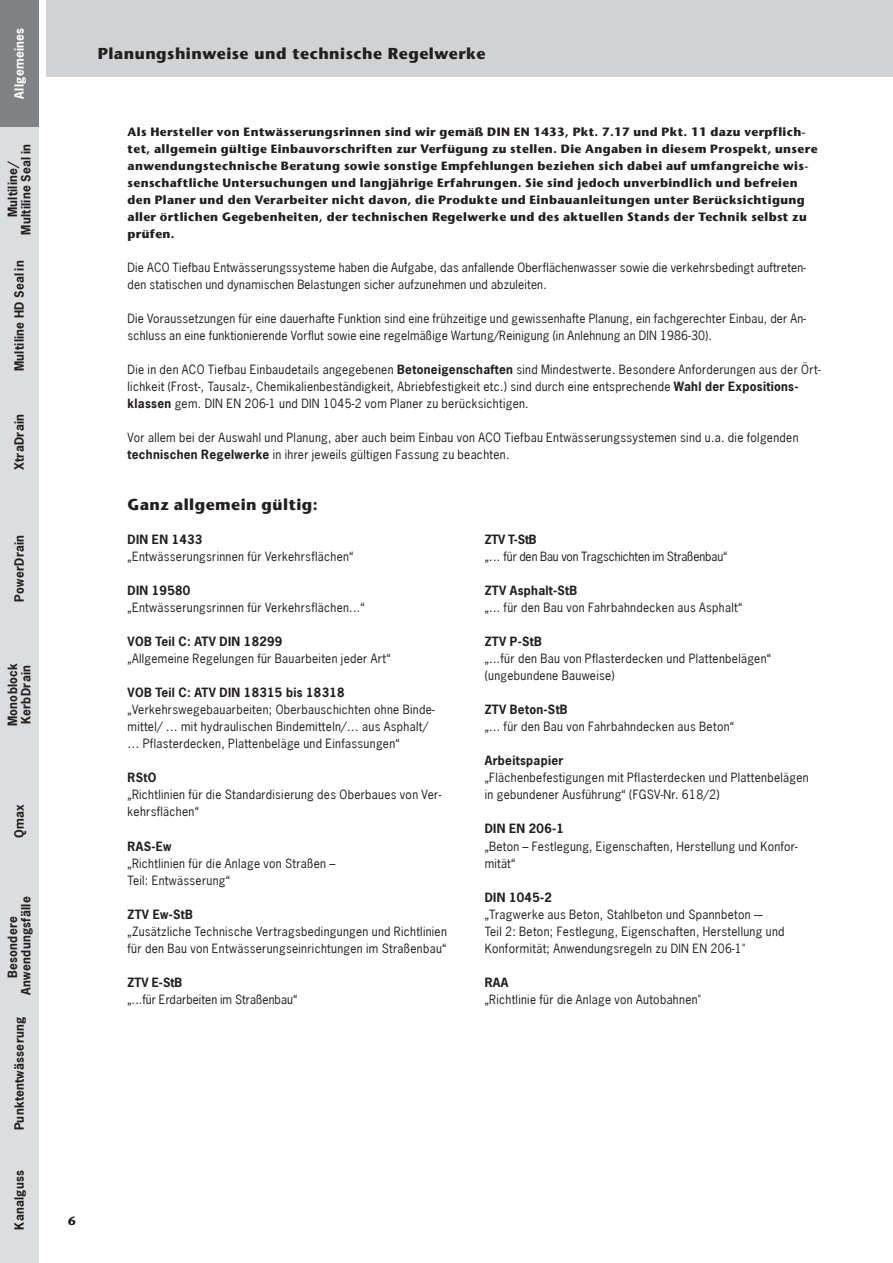
<style>
.page{position:relative;width:893px;height:1263px;background:#fff}
.page>*{position:absolute;margin:0;border:0;box-sizing:border-box;transform-origin:0 0}
.header1_left{font:700 15.75px "Stone Sans";letter-spacing:.03em;color:#231f20}
.Headline{font:700 15.75px "Stone Sans";letter-spacing:.03em;color:#231f20}
.Fließtext{font:12px/17px "News Gothic";letter-spacing:.025em;color:#231f20}
.kleine_Head{font:700 12px/17px "Stone Sans";letter-spacing:.03em;color:#231f20}
.Fließtext-2{font:700 12px/13.5px "News Gothic";letter-spacing:.025em;color:#231f20;text-align:center}
.Fließtext-3{font:12px/17px "News Gothic";letter-spacing:-.01em;color:#231f20}
.Fließtext-4{font:12px/17px "News Gothic";letter-spacing:.005em;color:#231f20}
.t1{font:700 12px "News Gothic";letter-spacing:.025em;color:#fff}
.s1{font-weight:700}
</style>
<div class="page">
<div style="left:0;top:0;width:38px;height:1263px;background:#dcdddf"></div>
<div style="left:0;top:0;width:38px;height:126px;background:#808285"></div>
<div style="left:47px;top:0;width:846px;height:77px;background:#d1d2d4"></div>
<p class="t1" style="left:11px;top:99px;width:72px;rotate:-90deg">Allgemeines</p>
<p class="Fließtext-2" style="left:6px;top:235px;width:92px;rotate:-90deg">Multiline/<br>Multiline Seal in</p>
<p class="Fließtext-2" style="left:12px;top:371px;width:112px;rotate:-90deg">Multiline HD Seal in</p>
<p class="Fließtext-2" style="left:12px;top:470px;width:57px;rotate:-90deg">XtraDrain</p>
<p class="Fließtext-2" style="left:12px;top:602px;width:69px;rotate:-90deg">PowerDrain</p>
<p class="Fließtext-2" style="left:6px;top:726px;width:65px;text-align:left;rotate:-90deg">Monoblock<br>KerbDrain</p>
<p class="Fließtext-2" style="left:12px;top:838px;width:35px;rotate:-90deg">Qmax</p>
<p class="Fließtext-2" style="left:6px;top:994px;width:99px;rotate:-90deg">Besondere<br>Anwendungsfälle</p>
<p class="Fließtext-2" style="left:12px;top:1130px;width:115px;rotate:-90deg">Punktentwässerung</p>
<p class="Fließtext-2" style="left:12px;top:1230px;width:61px;rotate:-90deg">Kanalguss</p>
<p class="header1_left" style="left:98px;top:44px;width:389px">Planungshinweise und technische Regelwerke</p>
<p class="kleine_Head" style="left:128px;top:123px;width:691px">Als Hersteller von Entwässerungsrinnen sind wir gemäß DIN EN 1433, Pkt. 7.17 und Pkt. 11 dazu verpflich&shy;tet, allgemein gültige Einbauvorschriften zur Verfügung zu stellen. Die Angaben in diesem Prospekt, unsere anwendungstechnische Beratung sowie sonstige Empfehlungen beziehen sich dabei auf umfangreiche wis&shy;senschaftliche Untersuchungen und langjährige Erfahrungen. Sie sind jedoch unverbindlich und befreien den Planer und den Verarbeiter nicht davon, die Produkte und Einbauanleitungen unter Berücksichtigung aller örtlichen Gegebenheiten, der technischen Regelwerke und des aktuellen Stands der Technik selbst zu prüfen.</p>
<p class="Fließtext" style="left:128px;top:259px;width:680px">Die ACO Tiefbau Entwässerungssysteme haben die Aufgabe, das anfallende Oberflächenwasser sowie die verkehrsbedingt auftreten&shy;den statischen und dynamischen Belastungen sicher aufzunehmen und abzuleiten.</p>
<p class="Fließtext" style="left:128px;top:310px;width:680px">Die Voraussetzungen für eine dauerhafte Funktion sind eine frühzeitige und gewissenhafte Planung, ein fachgerechter Einbau, der An&shy;schluss an eine funktionierende Vorflut sowie eine regelmäßige Wartung/Reinigung (in Anlehnung an DIN 1986-30).</p>
<p class="Fließtext" style="left:128px;top:361px;width:694px">Die in den ACO Tiefbau Einbaudetails angegebenen <span class="s1">Betoneigenschaften</span> sind Mindestwerte. Besondere Anforderungen aus der Ört&shy;lichkeit (Frost-, Tausalz-, Chemikalienbeständigkeit, Abriebfestigkeit etc.) sind durch eine entsprechende <span class="s1">Wahl der Expositions&shy;klassen</span> gem. DIN EN 206-1 und DIN 1045-2 vom Planer zu berücksichtigen.</p>
<p class="Fließtext" style="left:128px;top:429px;width:672px">Vor allem bei der Auswahl und Planung, aber auch beim Einbau von ACO Tiefbau Entwässerungssystemen sind u.a. die folgenden <span class="s1">technischen Regelwerke</span> in ihrer jeweils gültigen Fassung zu beachten.</p>
<p class="Headline" style="left:128px;top:495px;width:192px">Ganz allgemein gültig:</p>
<p class="Fließtext" style="left:128px;top:531px;width:227px"><span class="s1">DIN EN 1433<br></span>„Entwässerungsrinnen für Verkehrsflächen“</p>
<p class="Fließtext" style="left:128px;top:582px;width:239px"><span class="s1">DIN 19580<br></span>„Entwässerungsrinnen für Verkehrsflächen...“</p>
<p class="Fließtext" style="left:128px;top:633px;width:265px"><span class="s1">VOB Teil C: ATV DIN 18299<br></span>„Allgemeine Regelungen für Bauarbeiten jeder Art“</p>
<p class="Fließtext" style="left:128px;top:684px;width:308px"><span class="s1">VOB Teil C: ATV DIN 18315 bis 18318 </span>„Verkehrswegebauarbeiten; Oberbauschichten ohne Binde&shy;mittel/ … mit hydraulischen Bindemitteln/… aus Asphalt/ … Pflasterdecken, Plattenbeläge und Einfassungen“</p>
<p class="Fließtext" style="left:128px;top:769px;width:315px"><span class="s1">RStO<br></span>„Richtlinien für die Standardisierung des Oberbaues von Ver&shy;kehrsflächen“</p>
<p class="Fließtext" style="left:128px;top:837px;width:209px"><span class="s1">RAS-Ew<br></span>„Richtlinien für die Anlage von Straßen –<br>Teil: Entwässerung“</p>
<p class="Fließtext" style="left:128px;top:905px;width:321px"><span class="s1">ZTV Ew-StB<br></span>„Zusätzliche Technische Vertragsbedingungen und Richtlinien für den Bau von Entwässerungseinrichtungen im Straßenbau“</p>
<p class="Fließtext-4" style="left:128px;top:973px;width:171px"><span class="s1">ZTV E-StB<br></span>„...für Erdarbeiten im Straßenbau“</p>
<p class="Fließtext-3" style="left:485px;top:531px;width:244px"><span class="s1">ZTV T-StB<br></span>„... für den Bau von Tragschichten im Straßenbau“</p>
<p class="Fließtext-2" style="left:485px;top:584px;width:94px">ZTV Asphalt-StB</p>
<p class="Fließtext" style="left:485px;top:599px;width:259px">„... für den Bau von Fahrbahndecken aus Asphalt“</p>
<p class="Fließtext" style="left:485px;top:633px;width:288px"><span class="s1">ZTV P-StB<br></span>„...für den Bau von Pflasterdecken und Plattenbelägen“ (ungebundene Bauweise)</p>
<p class="Fließtext" style="left:485px;top:701px;width:251px"><span class="s1">ZTV Beton-StB<br></span>„... für den Bau von Fahrbahndecken aus Beton“</p>
<p class="Fließtext-2" style="left:485px;top:754px;width:80px">Arbeitspapier</p>
<p class="Fließtext" style="left:485px;top:769px;width:326px">„Flächenbefestigungen mit Pflasterdecken und Plattenbelägen in gebundener Ausführung“ (FGSV-Nr. 618/2)</p>
<p class="Fließtext-2" style="left:485px;top:822px;width:81px">DIN EN 206-1</p>
<p class="Fließtext" style="left:485px;top:837px;width:314px">„Beton – Festlegung, Eigenschaften, Herstellung und Konfor&shy;mität“</p>
<p class="Fließtext-2" style="left:485px;top:890px;width:69px">DIN 1045-2</p>
<p class="Fließtext" style="left:485px;top:905px;width:301px">„Tragwerke aus Beton, Stahlbeton und Spannbeton -–<br>Teil 2: Beton; Festlegung, Eigenschaften, Herstellung und<br>Konformität; Anwendungsregeln zu DIN EN 206-1"</p>
<p class="Fließtext-2" style="left:485px;top:975px;width:25px">RAA</p>
<p class="Fließtext" style="left:485px;top:990px;width:218px">„Richtlinie für die Anlage von Autobahnen"</p>
<p class="kleine_Head" style="left:68px;top:1212px;width:9px">6</p>
</div>
